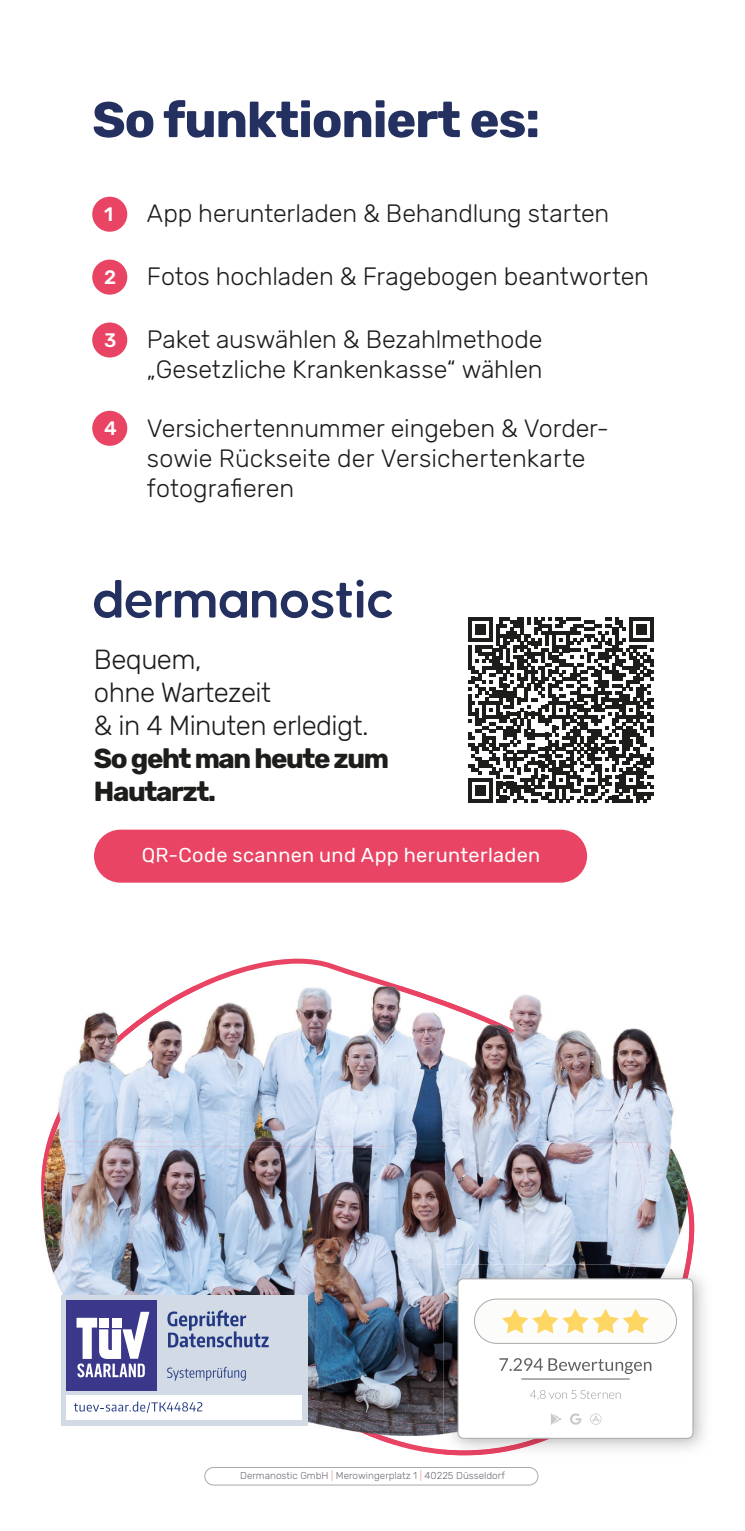
<style>
.page{position:relative;width:745px;height:1531px;background:#fff}
.page>*{position:absolute;margin:0;border:0;box-sizing:border-box;transform-origin:0 0}
.t1{font:700 50px "Rubik";letter-spacing:-.02em;color:#243060}
.t2{font:300 27.5px/33px "Rubik";letter-spacing:-.02em;color:#1d1d1b}
.t3{font:700 27.5px/33px "Rubik";letter-spacing:-.05em;color:#1d1d1b}
.t4{font:300 25px/30px "Rubik";letter-spacing:-.005em;color:#1d1d1b}
.t5{font:20px "Rubik";letter-spacing:.015em;color:#fff}
.t6{font:500 19.5px "Rubik";color:#fff}
.t7{font:300 10px "Rubik";color:#6b6b76}
.s1{font-weight:500;font-size:19.5px;color:#fff}
.s2{color:#f18ba1}
</style>
<div class="page">
<div style="left:92px;top:197px;width:35px;height:35px;background:#e94463;border-radius:50%"></div>
<div style="left:92px;top:260px;width:35px;height:35px;background:#e94463;border-radius:50%"></div>
<div style="left:92px;top:322px;width:35px;height:35px;background:#e94463;border-radius:50%"></div>
<div style="left:204px;top:1467px;width:334px;height:18px;border:1px solid #a9a9a9;border-radius:9px"></div>
<div style="left:92px;top:411px;width:35px;height:35px;background:#e94463;border-radius:50%"></div>
<svg style="left:94px;top:580px;width:298px;height:38px"></svg>
<div style="left:356px;top:580px;width:7px;height:7px;background:#24305f;border-radius:50%"></div>
<div style="left:94px;top:829px;width:492px;height:54px;background:#e94463;border-radius:27px"></div>
<svg style="left:194px;top:958px;width:207px;height:28px"></svg>
<img style="left:645px;top:1032px;width:29px;height:109px">
<img style="left:342px;top:1141px;width:353px;height:302px">
<img style="left:41px;top:986px;width:604px;height:443px">
<img style="left:443px;top:1264px;width:262px;height:192px">
<img style="left:443px;top:1443px;width:95px;height:12px">
<img style="left:520px;top:1264px;width:170px;height:179px">
<img style="left:443px;top:1264px;width:192px;height:164px">
<div style="left:457px;top:1279px;width:235px;height:159px;background:#fff;border-radius:5px"></div>
<div style="left:457px;top:1279px;width:235px;height:159px;border:1px solid #a9a9a9;border-radius:5px"></div>
<div style="left:474px;top:1299px;width:202px;height:44px;background:#fcfcfb;border-radius:22px"></div>
<div style="left:474px;top:1299px;width:202px;height:44px;border:1px solid #a9a9a9;border-radius:22px"></div>
<svg style="left:502px;top:1309px;width:146px;height:24px"></svg>
<svg style="left:499px;top:1358px;width:152px;height:16px"></svg>
<svg style="left:530px;top:1390px;width:90px;height:10px"></svg>
<hr style="left:521px;top:1378px;width:108px;height:1px;background:#606060">
<svg style="left:570px;top:1413px;width:11px;height:11px"></svg>
<svg style="left:590px;top:1413px;width:11px;height:11px"></svg>
<svg style="left:551px;top:1413px;width:10px;height:11px"></svg>
<div style="left:61px;top:1295px;width:246px;height:130px;background:#d2dbe5"></div>
<svg style="left:167px;top:1310px;width:101px;height:37px"></svg>
<div style="left:66px;top:1396px;width:236px;height:24px;background:#fff"></div>
<svg style="left:74px;top:1401px;width:128px;height:12px"></svg>
<div style="left:66px;top:1300px;width:90px;height:90px;background:#3b378b"></div>
<svg style="left:76px;top:1312px;width:73px;height:65px"></svg>
<svg style="left:167px;top:1367px;width:79px;height:14px"></svg>
<svg style="left:468px;top:617px;width:185px;height:186px"></svg>
<h1 class="t1" style="left:92px;top:91px;width:449px">So funktioniert es:</h1>
<p class="t6" style="left:104px;top:203px;width:11px">1</p>
<p class="t6" style="left:104px;top:266px;width:14px">2</p>
<p class="t6" style="left:104px;top:329px;width:14px">3</p>
<p class="t4" style="left:147px;top:199px;width:463px">App herunterladen &amp; Behandlung starten</p>
<p class="t4" style="left:147px;top:262px;width:503px">Fotos hochladen &amp; Fragebogen beantworten</p>
<p class="t4" style="left:147px;top:325px;width:397px">Paket auswählen &amp; Bezahlmethode „Gesetzliche Krankenkasse“ wählen</p>
<p class="t4" style="left:147px;top:413px;width:463px;text-indent:-43px"><span class="s1">4</span> Versichertennummer eingeben &amp; Vorder&shy;sowie Rückseite der Versichertenkarte fotografieren</p>
<p class="t2" style="left:94px;top:644px;width:276px">Bequem,<br>ohne Wartezeit<br>&amp; in 4 Minuten erledigt.</p>
<p class="t3" style="left:94px;top:743px;width:296px">So geht man heute zum<br>Hautarzt.</p>
<p class="t5" style="left:142px;top:844px;width:400px">QR-Code scannen und App herunterladen</p>
<p class="t7" style="left:240px;top:1470px;width:266px">Dermanostic GmbH <span class="s2">|</span> Merowingerplatz 1 <span class="s2">|</span> 40225 Düsseldorf</p>
</div>
